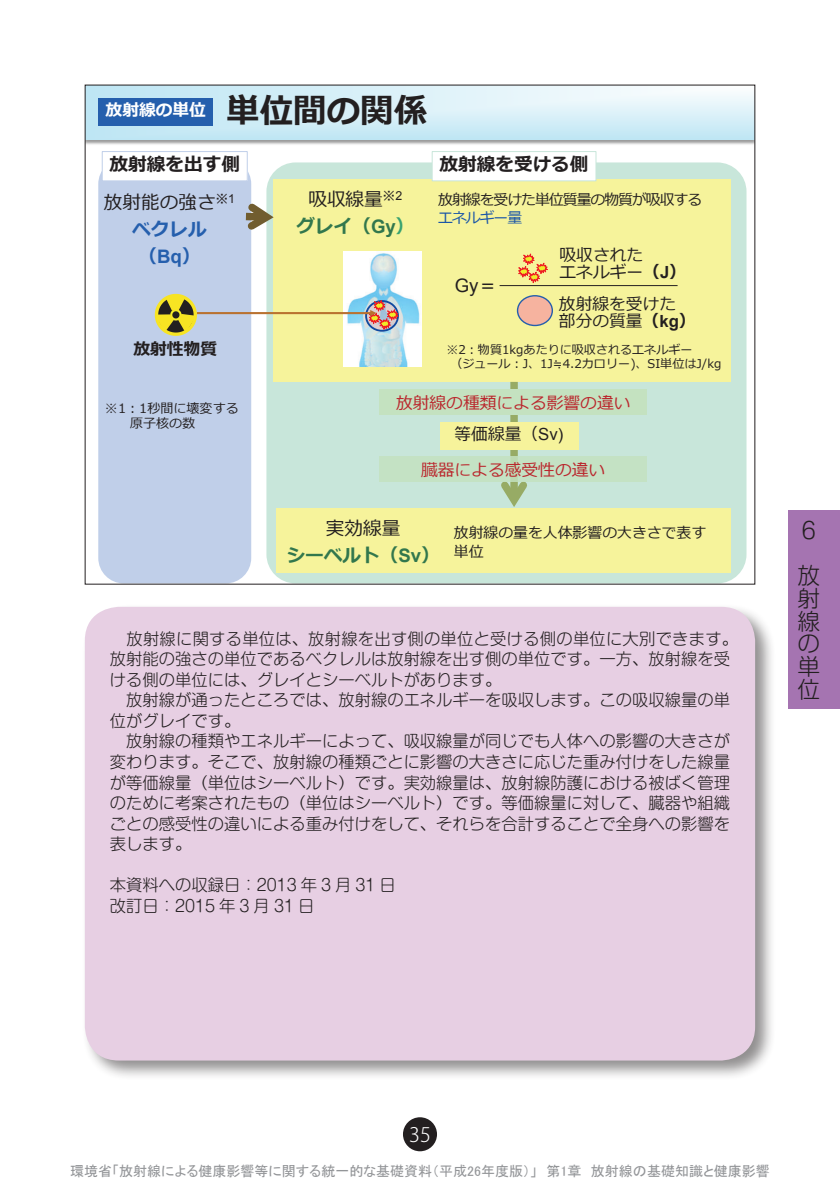
<style>
.page{position:relative;width:840px;height:1191px;background:#fff}
.page>*{position:absolute;margin:0;border:0;box-sizing:border-box;transform-origin:0 0}
.t1{font:700 33.4px "Meiryo";color:#231f20}
.t2{font:300 22.6px/22.6px "Shin M Go Pro";color:#231f20}
.t3{font:300 19.8px "Koz Go Pro";color:#fff}
.t4{font:18.6px/27px "Meiryo";color:#231f20;text-align:center}
.t5{font:700 18.6px "Meiryo";color:#231f20}
.t6{font:700 18.6px/26.8px "Meiryo";color:#32774d;text-align:center}
.t7{font:18.6px "Arial";color:#231f20}
.t8{font:16.8px/16px "Meiryo";color:#231f20}
.t9{font:16.8px "Meiryo";color:#ba272d}
.t10{font:700 16.8px "Meiryo";color:#fff}
.t11{font:700 16.8px "Meiryo";color:#231f20}
.t12{font:300 16.2px/20.6px "Shin M Go Pro";color:#231f20}
.t13{font:14.8px/18.4px "Meiryo";color:#231f20}
.t14{font:14.8px "Meiryo";letter-spacing:-.07em;color:#231f20}
.t15{font:14.8px "Meiryo";letter-spacing:-.07em;color:#1c57a7}
.t16{font:14px "MS P Gothic";color:#939598}
.t17{font:13px/15.6px "Meiryo";color:#231f20}
.t18{font:12px/14.4px "Meiryo";color:#231f20}
.s1{font-weight:700;color:#255fad}
.s2{font-family:"Arial";font-weight:700;color:#255fad}
.s3{font-weight:700;color:#32774d}
.s4{font-family:"Arial";font-weight:700;color:#32774d}
.s5{font-weight:700;color:#38a270}
.s6{font-family:"Meiryo"}
.s7{font-weight:700}
.s8{font-family:"Arial";font-weight:700}
.s9{font-family:"Arial"}
.s10{font-weight:400;color:#231f20}
</style>
<div class="page">
<div style="left:81px;top:603px;width:694px;height:478px;background:#231f20;opacity:.5"></div>
<div style="left:85px;top:607px;width:669px;height:453px;background:#e7cfe3;border-radius:34px"></div>
<div style="left:788px;top:510px;width:51px;height:199px;background:#a574b1"></div>
<div style="left:403px;top:1117px;width:34px;height:34px;background:#231f20;border-radius:50%"></div>
<svg style="left:87px;top:87px;width:665px;height:52px;background:#d4edf7"></svg>
<div style="left:266px;top:162px;width:480px;height:421px;background:#c8e6da;border-radius:29px"></div>
<div style="left:273px;top:180px;width:457px;height:202px;background:#f6f39b"></div>
<div style="left:98px;top:158px;width:153px;height:425px;background:#c0cfe9;border-radius:25px"></div>
<svg style="left:245px;top:197px;width:29px;height:39px"></svg>
<div style="left:510px;top:382px;width:7px;height:118px;background:#97ab65"></div>
<svg style="left:494px;top:481px;width:39px;height:26px"></svg>
<svg style="left:155px;top:294px;width:42px;height:42px"></svg>
<img style="left:343px;top:252px;width:78px;height:114px">
<svg style="left:514px;top:253px;width:36px;height:34px"></svg>
<hr style="left:499px;top:285px;width:178px;height:1px;background:#231f20">
<div style="left:379px;top:389px;width:267px;height:26px;background:#c4e2c0"></div>
<div style="left:276px;top:508px;width:454px;height:65px;background:#f6f39b"></div>
<div style="left:517px;top:296px;width:35px;height:29px;background:#f69da1;border-radius:50%;opacity:.74"></div>
<div style="left:516px;top:295px;width:36px;height:31px;border:1px solid #255fad;border-radius:50%"></div>
<div style="left:98px;top:98px;width:115px;height:27px;background:#255fad"></div>
<div style="left:102px;top:152px;width:145px;height:29px;background:#fff"></div>
<div style="left:102px;top:151px;width:145px;height:30px;border:1px solid #c0cfe9"></div>
<div style="left:432px;top:152px;width:163px;height:29px;background:#fff"></div>
<div style="left:431px;top:151px;width:165px;height:30px;border:1px solid #c8e6da"></div>
<div style="left:379px;top:456px;width:267px;height:25px;background:#c4e2c0"></div>
<div style="left:439px;top:422px;width:139px;height:27px;background:#f6f39b"></div>
<hr style="left:197px;top:312px;width:174px;height:2px;background:#b97230">
<svg style="left:365px;top:297px;width:36px;height:37px"></svg>
<p class="t10" style="left:105px;top:98px;width:102px">放射線の単位</p>
<h1 class="t1" style="left:226px;top:87px;width:202px">単位間の関係</h1>
<p class="t5" style="left:109px;top:152px;width:132px">放射線を出す側</p>
<p class="t5" style="left:439px;top:152px;width:150px">放射線を受ける側</p>
<p class="t4" style="left:104px;top:190px;width:133px">放射能の強さ<sup>※</sup><sup>1</sup><span class="s1">ベクレル<br>（</span><span class="s2">Bq</span><span class="s1">）</span></p>
<p class="t11" style="left:133px;top:337px;width:85px">放射性物質</p>
<p class="t17" style="left:130px;top:401px;width:110px;text-indent:-25px">※1：1秒間に壊変する原子核の数</p>
<p class="t4" style="left:296px;top:186px;width:119px">吸収線量<sup>※</sup><sup>2<br></sup><span class="s3">グレイ（</span><span class="s4">Gy</span><span class="s5">）</span></p>
<p class="t14" style="left:438px;top:189px;width:265px">放射線を受けた単位質量の物質が吸収する</p>
<p class="t15" style="left:438px;top:207px;width:85px">エネルギー量</p>
<p class="t7" style="left:454px;top:273px;width:44px">Gy<span class="s6">＝</span></p>
<p class="t8" style="left:559px;top:248px;width:128px">吸収された<br>エネルギー<span class="s7">（</span><span class="s8">J</span><span class="s7">）</span></p>
<p class="t8" style="left:558px;top:297px;width:138px">放射線を受けた部分の質量<span class="s7">（</span><span class="s8">kg</span><span class="s7">）</span></p>
<p class="t18" style="left:450px;top:342px;width:272px;text-indent:-4px">※2：物質1kgあたりに吸収されるエネルギー<br>（ジュール：J、1J≒4.2カロリー)、SI単位はJ/kg</p>
<p class="t9" style="left:396px;top:391px;width:236px">放射線の種類による影響の違い</p>
<p class="t8" style="left:454px;top:427px;width:110px">等価線量（<span class="s9">Sv)</span></p>
<p class="t9" style="left:421px;top:458px;width:185px">臓器による感受性の違い</p>
<p class="t6" style="left:286px;top:516px;width:154px"><span class="s10">実効線量<br></span>シーベルト（<span class="s9">Sv</span>）</p>
<p class="t13" style="left:453px;top:524px;width:254px">放射線の量を人体影響の大きさで表す単位</p>
<p class="t12" style="left:110px;top:626px;width:629px">　放射線に関する単位は、放射線を出す側の単位と受ける側の単位に大別できます。放射能の強さの単位であるベクレルは放射線を出す側の単位です。一方、放射線を受ける側の単位には、グレイとシーベルトがあります。<br>　放射線が通ったところでは、放射線のエネルギーを吸収します。この吸収線量の単位がグレイです。<br>　放射線の種類やエネルギーによって、吸収線量が同じでも人体への影響の大きさが変わります。そこで、放射線の種類ごとに影響の大きさに応じた重み付けをした線量が等価線量（単位はシーベルト）です。実効線量は、放射線防護における被ばく管理のために考案されたもの（単位はシーベルト）です。等価線量に対して、臓器や組織ごとの感受性の違いによる重み付けをして、それらを合計することで全身への影響を表します。</p>
<p class="t12" style="left:110px;top:873px;width:287px">本資料への収録日：2013 年 3 月 31 日改訂日：2015 年 3 月 31 日</p>
<h2 class="t2" style="left:797px;top:505px;width:23px;line-height:45px">６放</h2>
<h2 class="t2" style="left:797px;top:584px;width:23px;text-align:justify">射線の単位</h2>
<p class="t3" style="left:409px;top:1121px;width:23px">35</p>
<p class="t16" style="left:70px;top:1164px;width:700px">環境省「放射線による健康影響等に関する統一的な基礎資料（平成26年度版）」　第1章　放射線の基礎知識と健康影響</p>
</div>
